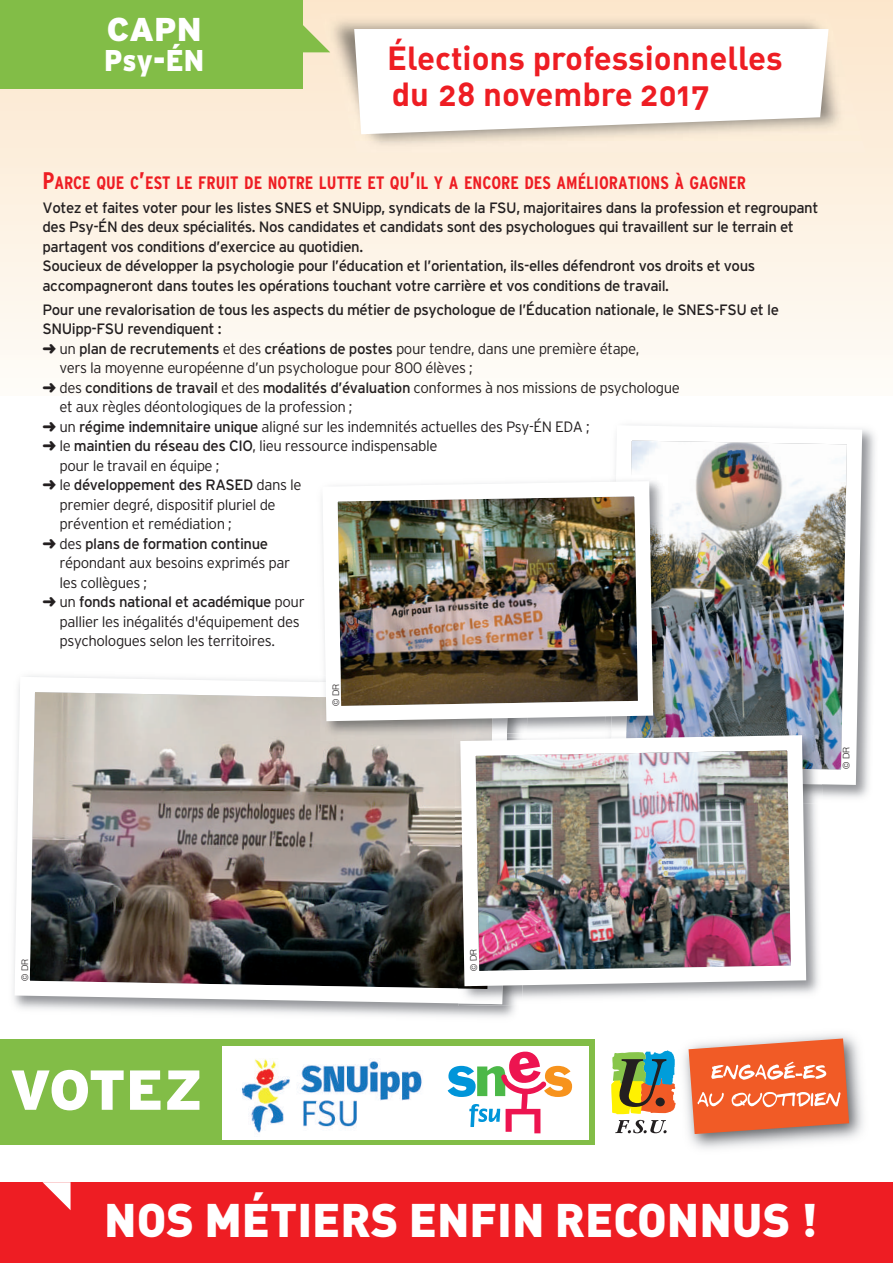
<style>
.page{position:relative;width:893px;height:1263px;background:#fff}
.page>*{position:absolute;margin:0;border:0;box-sizing:border-box;transform-origin:0 0}
.t1{font:900 56.25px "Interstate";letter-spacing:-.02em;color:#fff}
.t2{font:46.5px "DIN Black Alternate";color:#fff}
.t3{font:33px/35.5px "DIN Bold Alternate";color:#ee1d23}
.t4{font:900 33px "Interstate";color:#fff}
.t5{font:900 30px "Interstate";color:#fff;scale:.9 1}
.t6{font:700 condensed 18px "Interstate";color:#ee1d23}
.t7{font:15px/19.5px "Interstate";letter-spacing:-.03em;color:#231f20}
.t8{font:300 15px "Interstate";letter-spacing:-.03em;color:#231f20}
.t9{font:300 9px "Helvetica";color:#231f20}
.s1{font-size:24px}
.s2{font-weight:400}
.s3{font-weight:300}
</style>
<div class="page">
<div style="left:0;top:0;width:893px;height:395px;background:linear-gradient(to bottom,#fae5c9,#fefcf8)"></div>
<div style="left:0;top:0;width:303px;height:88px;background:#82bd47"></div>
<svg style="left:303px;top:24px;width:17px;height:28px"></svg>
<div style="left:0;top:1183px;width:893px;height:80px;background:#ee1d23"></div>
<svg style="left:43px;top:1182px;width:28px;height:28px"></svg>
<img style="left:320px;top:13px;width:546px;height:140px">
<svg style="left:354px;top:29px;width:474px;height:105px"></svg>
<svg style="left:611px;top:1050px;width:57px;height:83px"></svg>
<div style="left:0;top:1040px;width:594px;height:105px;background:#82bd47"></div>
<div style="left:223px;top:1046px;width:366px;height:93px;background:#fff"></div>
<img style="left:242px;top:1059px;width:180px;height:74px">
<img style="left:683px;top:1034px;width:180px;height:115px">
<img style="left:668px;top:1050px;width:8px;height:63px">
<svg style="left:688px;top:1038px;width:161px;height:96px;background:#eb7952"></svg>
<svg style="left:448px;top:1051px;width:124px;height:82px"></svg>
<img style="left:11px;top:673px;width:504px;height:339px">
<img style="left:826px;top:431px;width:49px;height:367px">
<img style="left:615px;top:425px;width:255px;height:367px">
<img style="left:527px;top:736px;width:299px;height:263px">
<img style="left:458px;top:994px;width:49px;height:10px">
<img style="left:814px;top:728px;width:8px;height:41px">
<img style="left:453px;top:727px;width:361px;height:267px">
<img style="left:319px;top:729px;width:174px;height:12px">
<img style="left:626px;top:474px;width:46px;height:257px">
<img style="left:507px;top:732px;width:98px;height:6px">
<img style="left:454px;top:734px;width:53px;height:5px">
<svg style="left:605px;top:732px;width:6px;height:4px"></svg>
<img style="left:611px;top:731px;width:62px;height:5px">
<img style="left:315px;top:473px;width:346px;height:256px">
<svg style="left:470px;top:949px;width:7px;height:22px"></svg>
<h3 class="t4" style="left:107px;top:17px;width:96px">CAPN</h3>
<h3 class="t5" style="left:104px;top:49px;width:112px">Psy-ÉN</h3>
<h3 class="t3" style="left:387px;top:44px;width:397px">Élections professionnelles du 28 novembre 2017</h3>
<p class="t6" style="left:43px;top:176px;width:705px"><span class="s1">P</span>ARCE QUE C<span class="s1">’</span>EST LE FRUIT DE NOTRE LUTTE ET QU<span class="s1">’</span>IL Y A ENCORE DES AMÉLIORATIONS À GAGNER</p>
<p class="t7" style="left:43px;top:199px;width:777px">Votez et faites voter pour les listes SNES et SNUipp, syndicats de la FSU, majoritaires dans la profession et regroupant des Psy-ÉN des deux spécialités. Nos candidates et candidats sont des psychologues qui travaillent sur le terrain et partagent vos conditions d’exercice au quotidien.<br>Soucieux de développer la psychologie pour l’éducation et l’orientation, ils-elles défendront vos droits et vous accompagneront dans toutes les opérations touchant votre carrière et vos conditions de travail.</p>
<p class="t7" style="left:43px;top:301px;width:738px">Pour une revalorisation de tous les aspects du métier de psychologue de l’Éducation nationale, le SNES-FSU et le</p>
<p class="t7" style="left:43px;top:320px;width:180px">SNUipp-FSU revendiquent :</p>
<p class="t8" style="left:43px;top:343px;width:598px">➜ un <span class="s2">plan de recrutements</span> et des <span class="s2">créations de postes</span> pour tendre, dans une première étape,</p>
<p class="t8" style="left:60px;top:362px;width:415px">vers la moyenne européenne d’un psychologue pour 800 élèves ;</p>
<p class="t8" style="left:43px;top:382px;width:639px">➜ des <span class="s2">conditions de travail</span> et des <span class="s2">modalités d’évaluation</span> conformes à nos missions de psychologue</p>
<p class="t8" style="left:60px;top:401px;width:294px">et aux règles déontologiques de la profession ;</p>
<p class="t8" style="left:43px;top:421px;width:549px">➜ un <span class="s2">régime indemnitaire unique</span> aligné sur les indemnités actuelles des Psy-ÉN EDA ;</p>
<p class="t8" style="left:43px;top:440px;width:396px">➜ le <span class="s2">maintien du réseau des CIO</span>, lieu ressource indispensable</p>
<p class="t8" style="left:60px;top:460px;width:161px">pour le travail en équipe ;</p>
<p class="t7" style="left:43px;top:476px;width:260px">➜ <span class="s3">le</span> développement des RASED <span class="s3">dans le</span></p>
<p class="t8" style="left:60px;top:499px;width:218px">premier degré, dispositif pluriel de</p>
<p class="t8" style="left:60px;top:518px;width:174px">prévention et remédiation ;</p>
<p class="t7" style="left:43px;top:535px;width:227px">➜ <span class="s3">des</span> plans de formation continue</p>
<p class="t8" style="left:60px;top:557px;width:232px">répondant aux besoins exprimés par</p>
<p class="t8" style="left:60px;top:577px;width:89px">les collègues ;</p>
<p class="t7" style="left:43px;top:593px;width:264px">➜ <span class="s3">un</span> fonds national et académique <span class="s3">pour</span></p>
<p class="t8" style="left:60px;top:616px;width:242px">pallier les inégalités d'équipement des</p>
<p class="t8" style="left:60px;top:635px;width:217px">psychologues selon les territoires.</p>
<p class="t9" style="left:332px;top:706px;width:24px;rotate:-90deg">© DR</p>
<p class="t9" style="left:842px;top:769px;width:24px;rotate:-90deg">© DR</p>
<p class="t9" style="left:21px;top:981px;width:24px;rotate:-90deg">© DR</p>
<h1 class="t1" style="left:10px;top:1069px;width:195px">VOTEZ</h1>
<h2 class="t2" style="left:104px;top:1204px;width:715px">NOS MÉTIERS ENFIN RECONNUS !</h2>
</div>
